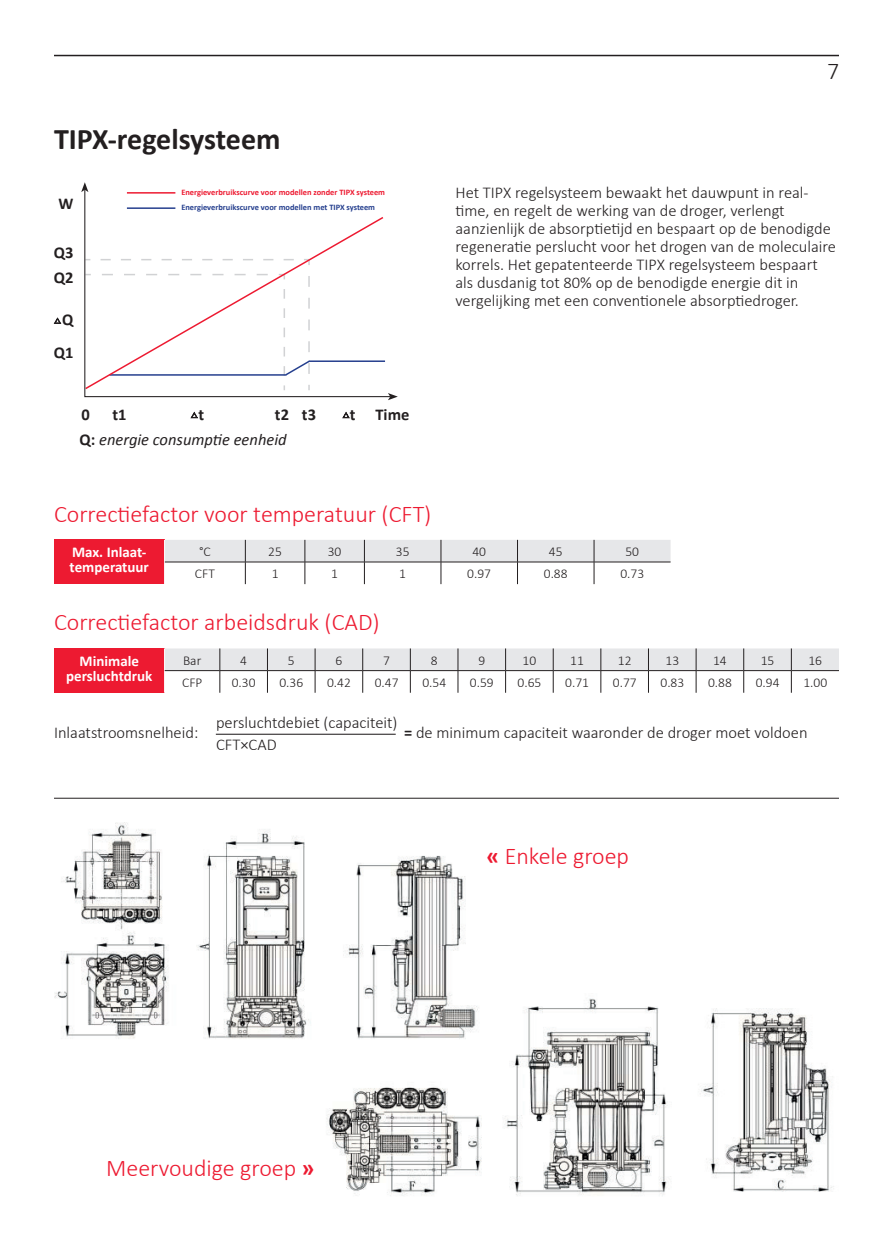
<style>
.page{position:relative;width:893px;height:1255px;background:#fff}
.page>*{position:absolute;margin:0;border:0;box-sizing:border-box;transform-origin:0 0}
.t1{font:700 30px "Calibri";letter-spacing:-.005em;color:#231f20}
.t2{font:300 24px "Calibri";color:#ed1a31}
.t3{font:300 24px "Calibri";color:#231f20}
.t4{font:300 16.5px/18px "Calibri";color:#231f20}
.t5{font:italic 16.5px "Calibri";color:#231f20}
.t6{font:700 16.5px/25.5px "Calibri";color:#231f20}
.t7{font:700 15px/15px "Calibri";color:#fff}
.t8{font:300 13.5px "Calibri";color:#231f20}
.t9{font:700 8.4px "Calibri";color:#ed1a31}
.t10{font:700 8.4px "Calibri";color:#253f8e}
.s1{font-weight:700;font-style:normal}
.s2{font-weight:700}
</style>
<div class="page">
<hr style="left:54px;top:55px;width:785px;height:1px;background:#231f20">
<svg style="left:84px;top:191px;width:304px;height:206px"></svg>
<svg style="left:81px;top:182px;width:7px;height:10px"></svg>
<svg style="left:388px;top:393px;width:10px;height:7px"></svg>
<hr style="left:127px;top:207px;width:48px;height:2px;background:#253f8e">
<hr style="left:127px;top:192px;width:48px;height:2px;background:#ed1a31">
<img style="left:326px;top:998px;width:345px;height:198px">
<img style="left:326px;top:855px;width:156px;height:190px">
<img style="left:54px;top:822px;width:257px;height:217px">
<div style="left:54px;top:540px;width:111px;height:44px;background:#ed1a31"></div>
<svg style="left:164px;top:540px;width:507px;height:44px"></svg>
<hr style="left:165px;top:561px;width:80px;height:1px;background:#231f20">
<hr style="left:245px;top:561px;width:60px;height:1px;background:#231f20">
<hr style="left:305px;top:561px;width:59px;height:1px;background:#231f20">
<hr style="left:364px;top:561px;width:77px;height:1px;background:#231f20">
<hr style="left:441px;top:561px;width:76px;height:1px;background:#231f20">
<hr style="left:517px;top:561px;width:77px;height:1px;background:#231f20">
<hr style="left:594px;top:561px;width:77px;height:1px;background:#231f20">
<div style="left:54px;top:648px;width:111px;height:44px;background:#ed1a31"></div>
<svg style="left:164px;top:648px;width:675px;height:44px"></svg>
<hr style="left:165px;top:670px;width:55px;height:1px;background:#231f20">
<hr style="left:220px;top:670px;width:47px;height:1px;background:#231f20">
<hr style="left:267px;top:670px;width:48px;height:1px;background:#231f20">
<hr style="left:315px;top:670px;width:48px;height:1px;background:#231f20">
<hr style="left:363px;top:670px;width:47px;height:1px;background:#231f20">
<hr style="left:410px;top:670px;width:48px;height:1px;background:#231f20">
<hr style="left:458px;top:670px;width:48px;height:1px;background:#231f20">
<hr style="left:506px;top:670px;width:47px;height:1px;background:#231f20">
<hr style="left:553px;top:670px;width:48px;height:1px;background:#231f20">
<hr style="left:601px;top:670px;width:47px;height:1px;background:#231f20">
<hr style="left:648px;top:670px;width:48px;height:1px;background:#231f20">
<hr style="left:696px;top:670px;width:48px;height:1px;background:#231f20">
<hr style="left:744px;top:670px;width:47px;height:1px;background:#231f20">
<hr style="left:791px;top:670px;width:48px;height:1px;background:#231f20">
<hr style="left:216px;top:733px;width:180px;height:1px;background:#231f20">
<img style="left:700px;top:1008px;width:134px;height:184px">
<hr style="left:54px;top:798px;width:785px;height:1px;background:#231f20">
<h1 class="t1" style="left:54px;top:119px;width:228px">TIPX-regelsysteem</h1>
<p class="t6" style="left:59px;top:191px;width:16px">W</p>
<p class="t6" style="left:54px;top:239px;width:21px">Q3<br>Q2</p>
<p class="t6" style="left:54px;top:303px;width:21px;line-height:33px;text-align:center">Q<br>Q1</p>
<p class="t9" style="left:181px;top:187px;width:205px">Energieverbruikscurve voor modellen zonder TIPX systeem</p>
<p class="t10" style="left:181px;top:202px;width:195px">Energieverbruikscurve voor modellen met TIPX systeem</p>
<p class="t6" style="left:81px;top:402px;width:10px">0</p>
<p class="t6" style="left:113px;top:402px;width:16px">t1</p>
<p class="t6" style="left:198px;top:402px;width:7px">t</p>
<p class="t6" style="left:275px;top:402px;width:43px">t2 t3</p>
<p class="t6" style="left:350px;top:402px;width:61px">t Time</p>
<p class="t5" style="left:80px;top:428px;width:209px"><span class="s1">Q:</span> energie consumptie eenheid</p>
<h2 class="t2" style="left:54px;top:499px;width:379px">Correctiefactor voor temperatuur (CFT)</h2>
<h2 class="t3" style="left:827px;top:56px;width:14px">7</h2>
<p class="t4" style="left:455px;top:183px;width:382px">Het TIPX regelsysteem bewaakt het dauwpunt in real&shy;time, en regelt de werking van de droger, verlengt aanzienlijk de absorptietijd en bespaart op de benodigde regeneratie perslucht voor het drogen van de moleculaire korrels. Het gepatenteerde TIPX regelsysteem bespaart als dusdanig tot 80% op de benodigde energie dit in vergelijking met een conventionele absorptiedroger.</p>
<p class="t7" style="left:70px;top:544px;width:81px">Max. Inlaat&shy;temperatuur</p>
<p class="t8" style="left:199px;top:543px;width:13px">°C</p>
<p class="t8" style="left:268px;top:543px;width:15px">25</p>
<p class="t8" style="left:328px;top:543px;width:15px">30</p>
<p class="t8" style="left:396px;top:543px;width:15px">35</p>
<p class="t8" style="left:472px;top:543px;width:15px">40</p>
<p class="t8" style="left:549px;top:543px;width:15px">45</p>
<p class="t8" style="left:625px;top:543px;width:15px">50</p>
<p class="t8" style="left:195px;top:565px;width:21px">CFT</p>
<p class="t8" style="left:272px;top:565px;width:8px">1</p>
<p class="t8" style="left:331px;top:565px;width:8px">1</p>
<p class="t8" style="left:399px;top:565px;width:8px">1</p>
<p class="t8" style="left:467px;top:565px;width:25px">0.97</p>
<p class="t8" style="left:544px;top:565px;width:25px">0.88</p>
<p class="t8" style="left:620px;top:565px;width:25px">0.73</p>
<h2 class="t2" style="left:54px;top:607px;width:327px">Correctiefactor arbeidsdruk (CAD)</h2>
<p class="t7" style="left:66px;top:653px;width:88px;text-align:center">Minimale persluchtdruk</p>
<p class="t8" style="left:183px;top:651px;width:20px">Bar</p>
<p class="t8" style="left:240px;top:651px;width:8px">4</p>
<p class="t8" style="left:288px;top:651px;width:8px">5</p>
<p class="t8" style="left:335px;top:651px;width:8px">6</p>
<p class="t8" style="left:383px;top:651px;width:8px">7</p>
<p class="t8" style="left:431px;top:651px;width:8px">8</p>
<p class="t8" style="left:478px;top:651px;width:8px">9</p>
<p class="t8" style="left:523px;top:651px;width:15px">10</p>
<p class="t8" style="left:570px;top:651px;width:15px">11</p>
<p class="t8" style="left:618px;top:651px;width:15px">12</p>
<p class="t8" style="left:665px;top:651px;width:15px">13</p>
<p class="t8" style="left:713px;top:651px;width:15px">14</p>
<p class="t8" style="left:761px;top:651px;width:15px">15</p>
<p class="t8" style="left:808px;top:651px;width:15px">16</p>
<p class="t8" style="left:182px;top:674px;width:22px">CFP</p>
<p class="t8" style="left:232px;top:674px;width:25px">0.30</p>
<p class="t8" style="left:279px;top:674px;width:25px">0.36</p>
<p class="t8" style="left:327px;top:674px;width:25px">0.42</p>
<p class="t8" style="left:375px;top:674px;width:25px">0.47</p>
<p class="t8" style="left:422px;top:674px;width:25px">0.54</p>
<p class="t8" style="left:470px;top:674px;width:25px">0.59</p>
<p class="t8" style="left:518px;top:674px;width:25px">0.65</p>
<p class="t8" style="left:565px;top:674px;width:25px">0.71</p>
<p class="t8" style="left:613px;top:674px;width:25px">0.77</p>
<p class="t8" style="left:660px;top:674px;width:25px">0.83</p>
<p class="t8" style="left:708px;top:674px;width:25px">0.88</p>
<p class="t8" style="left:756px;top:674px;width:25px">0.94</p>
<p class="t8" style="left:803px;top:674px;width:25px">1.00</p>
<p class="t4" style="left:54px;top:723px;width:146px">Inlaatstroomsnelheid:</p>
<p class="t4" style="left:216px;top:710px;width:183px;line-height:21.8px">persluchtdebiet (capaciteit)<br>CFT×CAD</p>
<p class="t4" style="left:404px;top:723px;width:405px"><span class="s2">=</span> de minimum capaciteit waaronder de droger moet voldoen</p>
<h2 class="t2" style="left:486px;top:841px;width:144px"><span class="s2">«</span> Enkele groep</h2>
<h2 class="t2" style="left:106px;top:1153px;width:210px">Meervoudige groep <span class="s2">»</span></h2>
</div>
